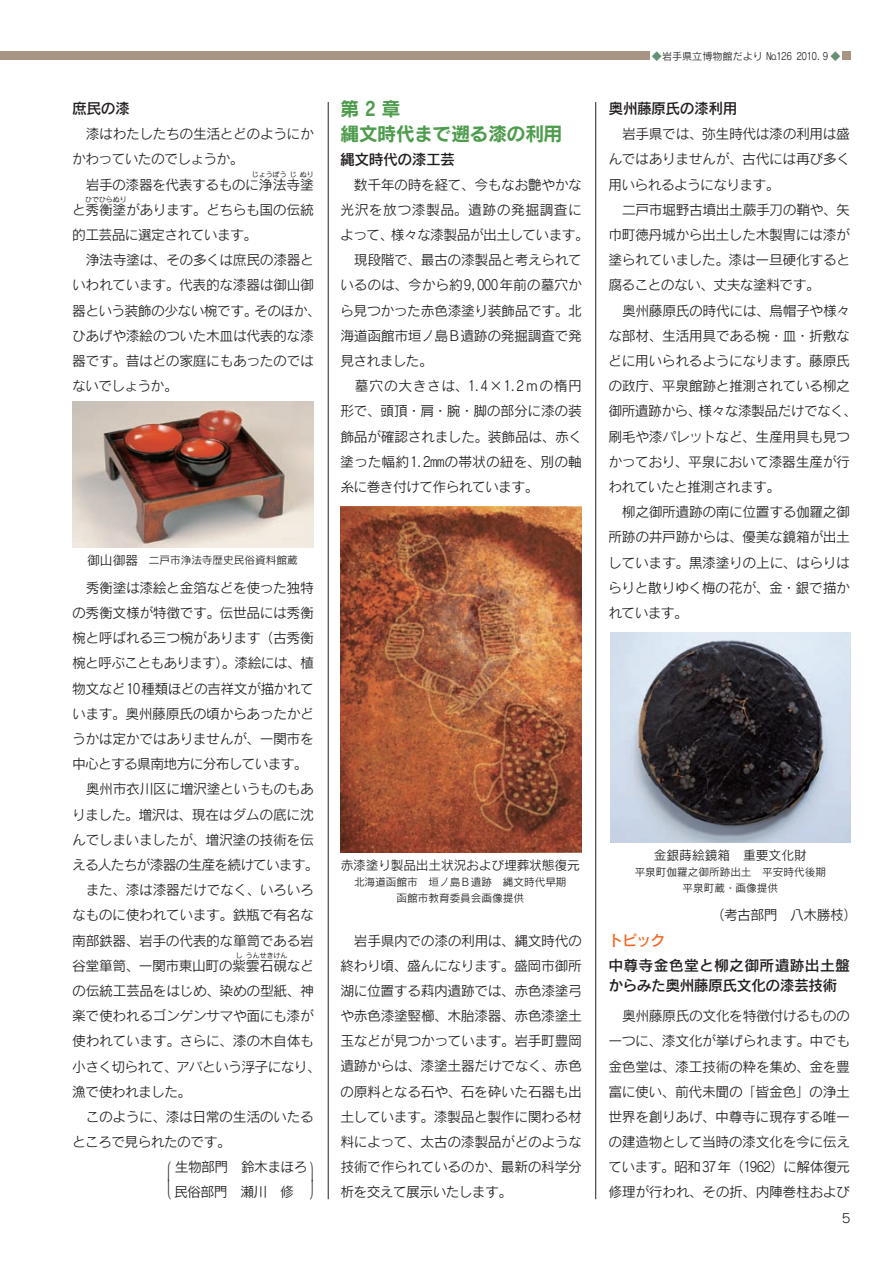
<style>
.page{position:relative;width:893px;height:1263px;background:#fff}
.page>*{position:absolute;margin:0;border:0;box-sizing:border-box;transform-origin:0 0}
.t1{font:200 26.55px/25.5px "Koz Min Pro";color:#231f20;scale:.65 1}
.t2{font:19.2px/25.2px "Rodin Pro B";letter-spacing:-.035em;color:#4e9c4d}
.t3{font:14.85px/20px "Rodin Pro DB";letter-spacing:-.015em;color:#231f20}
.t4{font:14.85px "Rodin Pro DB";letter-spacing:-.04em;color:#231f20}
.t5{font:14.85px "Rodin Pro DB";color:#f36421}
.t6{font:13.8px/25.2px "Rodin Pro M";letter-spacing:-.03em;color:#231f20}
.t7{font:13.8px "Rodin Pro M";letter-spacing:-.05em;color:#231f20}
.t8{font:12.75px "Rodin Pro M";letter-spacing:-.01em;color:#231f20}
.t9{font:10.65px/15.9px "Rodin Pro M";color:#231f20;text-align:center}
.t10{font:10.05px "Rodin Pro M";color:#231f20}
.t11{font:6.9px "Rodin Pro M";color:#231f20}
.s1{font-size:12.75px}
.s2{color:#658e76}
</style>
<div class="page">
<div style="left:0;top:51px;width:850px;height:9px;background:#a79482"></div>
<div style="left:651px;top:47px;width:191px;height:17px;background:#fff"></div>
<hr style="left:328px;top:102px;width:1px;height:1097px;background:#231f20">
<hr style="left:595px;top:102px;width:1px;height:1097px;background:#231f20">
<img style="left:72px;top:402px;width:241px;height:146px">
<img style="left:340px;top:506px;width:241px;height:347px">
<img style="left:610px;top:632px;width:240px;height:211px">
<p class="t4" style="left:72px;top:99px;width:59px">庶民の漆</p>
<p class="t6" style="left:72px;top:121px;width:243px">　漆はわたしたちの生活とどのようにかかわっていたのでしょうか。<br>　岩手の漆器を代表するものに浄法寺塗</p>
<p class="t11" style="left:252px;top:170px;width:36px">じょうぼう</p>
<p class="t11" style="left:290px;top:170px;width:25px">じぬり</p>
<p class="t6" style="left:72px;top:197px;width:243px">と秀衡塗があります。どちらも国の伝統</p>
<p class="t11" style="left:85px;top:195px;width:43px">ひでひらぬり</p>
<p class="t6" style="left:72px;top:222px;width:250px">的工芸品に選定されています。<br>　浄法寺塗は、その多くは庶民の漆器といわれています。代表的な漆器は御山御器という装飾の少ない椀です。そのほか、ひあげや漆絵のついた木皿は代表的な漆器です。昔はどの家庭にもあったのではないでしょうか。</p>
<p class="t9" style="left:87px;top:552px;width:212px"><span class="s1">御山御器</span>　二戸市浄法寺歴史民俗資料館蔵</p>
<p class="t6" style="left:72px;top:574px;width:248px">　秀衡塗は漆絵と金箔などを使った独特の秀衡文様が特徴です。伝世品には秀衡椀と呼ばれる三つ椀があります（古秀衡椀と呼ぶこともあります）。漆絵には、植物文など１０種類ほどの吉祥文が描かれています。奥州藤原氏の頃からあったかどうかは定かではありませんが、一関市を中心とする県南地方に分布しています。　奥州市衣川区に増沢塗というものもありました。増沢は、現在はダムの底に沈んでしまいましたが、増沢塗の技術を伝える人たちが漆器の生産を続けています。　また、漆は漆器だけでなく、いろいろなものに使われています。鉄瓶で有名な南部鉄器、岩手の代表的な箪笥である岩谷堂箪笥、一関市東山町の紫雲石硯など</p>
<p class="t11" style="left:236px;top:951px;width:8px">し</p>
<p class="t11" style="left:246px;top:951px;width:43px">うんせきけん</p>
<p class="t6" style="left:72px;top:978px;width:243px">の伝統工芸品をはじめ、染めの型紙、神</p>
<p class="t6" style="left:72px;top:1003px;width:243px">楽で使われるゴンゲンサマや面にも漆が</p>
<p class="t6" style="left:72px;top:1028px;width:243px">使われています。さらに、漆の木自体も</p>
<p class="t7" style="left:72px;top:1057px;width:250px">小さく切られて、アバという浮子になり、</p>
<p class="t6" style="left:72px;top:1078px;width:121px">漁で使われました。</p>
<p class="t6" style="left:72px;top:1103px;width:243px">　このように、漆は日常の生活のいたる</p>
<p class="t7" style="left:72px;top:1133px;width:160px">ところで見られたのです。</p>
<p class="t6" style="left:175px;top:1154px;width:134px">生物部門　鈴木まほろ</p>
<p class="t6" style="left:174px;top:1179px;width:135px">民俗部門　瀬川　修　</p>
<h1 class="t1" style="left:160px;top:1155px;width:28px">⎧ ⎩</h1>
<h1 class="t1" style="left:321px;top:1206px;width:28px;rotate:-180deg">⎧ ⎩</h1>
<h2 class="t2" style="left:340px;top:95px;width:224px">第₂章<br>縄文時代まで遡る漆の利用</h2>
<p class="t4" style="left:340px;top:149px;width:116px">縄文時代の漆工芸</p>
<p class="t6" style="left:340px;top:171px;width:250px">　数千年の時を経て、今もなお艶やかな光沢を放つ漆製品。遺跡の発掘調査によって、様々な漆製品が出土しています。　現段階で、最古の漆製品と考えられているのは、今から約9,０００年前の墓穴から見つかった赤色漆塗り装飾品です。北海道函館市垣ノ島B遺跡の発掘調査で発見されました。<br>　墓穴の大きさは、１.4×１.2ｍの楕円形で、頭頂・肩・腕・脚の部分に漆の装飾品が確認されました。装飾品は、赤く塗った幅約１.2㎜の帯状の紐を、別の軸糸に巻き付けて作られています。</p>
<p class="t8" style="left:341px;top:856px;width:241px">赤漆塗り製品出土状況および埋葬状態復元</p>
<p class="t9" style="left:354px;top:873px;width:214px">北海道函館市　垣ノ島Ｂ遺跡　縄文時代早期函館市教育委員会画像提供</p>
<p class="t6" style="left:340px;top:927px;width:243px;text-align:justify">　岩手県内での漆の利用は、縄文時代の終わり頃、盛んになります。盛岡市御所湖に位置する萪内遺跡では、赤色漆塗弓や赤色漆塗竪櫛、木胎漆器、赤色漆塗土玉などが見つかっています。岩手町豊岡遺跡からは、漆塗土器だけでなく、赤色の原料となる石や、石を砕いた石器も出土しています。漆製品と製作に関わる材料によって、太古の漆製品がどのような技術で作られているのか、最新の科学分析を交えて展示いたします。</p>
<p class="t10" style="left:652px;top:49px;width:190px"><span class="s2">◆</span>岩手県立博物館だより №１26 2０１０.₉<span class="s2">◆</span></p>
<p class="t4" style="left:608px;top:99px;width:131px">奥州藤原氏の漆利用</p>
<p class="t6" style="left:608px;top:121px;width:250px">　岩手県では、弥生時代は漆の利用は盛んではありませんが、古代には再び多く用いられるようになります。<br>　二戸市堀野古墳出土蕨手刀の鞘や、矢巾町徳丹城から出土した木製冑には漆が塗られていました。漆は一旦硬化すると腐ることのない、丈夫な塗料です。<br>　奥州藤原氏の時代には、烏帽子や様々な部材、生活用具である椀・皿・折敷などに用いられるようになります。藤原氏の政庁、平泉館跡と推測されている柳之御所遺跡から、様々な漆製品だけでなく、刷毛や漆パレットなど、生産用具も見つかっており、平泉において漆器生産が行われていたと推測されます。<br>　柳之御所遺跡の南に位置する伽羅之御所跡の井戸跡からは、優美な鏡箱が出土しています。黒漆塗りの上に、はらりはらりと散りゆく梅の花が、金・銀で描かれています。</p>
<p class="t8" style="left:654px;top:847px;width:155px">金銀蒔絵鏡箱　重要文化財</p>
<p class="t9" style="left:635px;top:864px;width:193px">平泉町伽羅之御所跡出土　平安時代後期平泉町蔵・画像提供</p>
<p class="t6" style="left:711px;top:902px;width:148px">（考古部門　八木勝枝）</p>
<p class="t5" style="left:608px;top:930px;width:59px">トピック</p>
<p class="t3" style="left:608px;top:955px;width:243px">中尊寺金色堂と柳之御所遺跡出土盤からみた奥州藤原氏文化の漆芸技術</p>
<p class="t6" style="left:608px;top:1003px;width:243px;text-align:justify">　奥州藤原氏の文化を特徴付けるものの一つに、漆文化が挙げられます。中でも金色堂は、漆工技術の粋を集め、金を豊富に使い、前代未聞の「皆金色」の浄土世界を創りあげ、中尊寺に現存する唯一の建造物として当時の漆文化を今に伝えています。昭和37年（１962）に解体復元修理が行われ、その折、内陣巻柱および</p>
<p class="t8" style="left:842px;top:1210px;width:10px">5</p>
</div>
